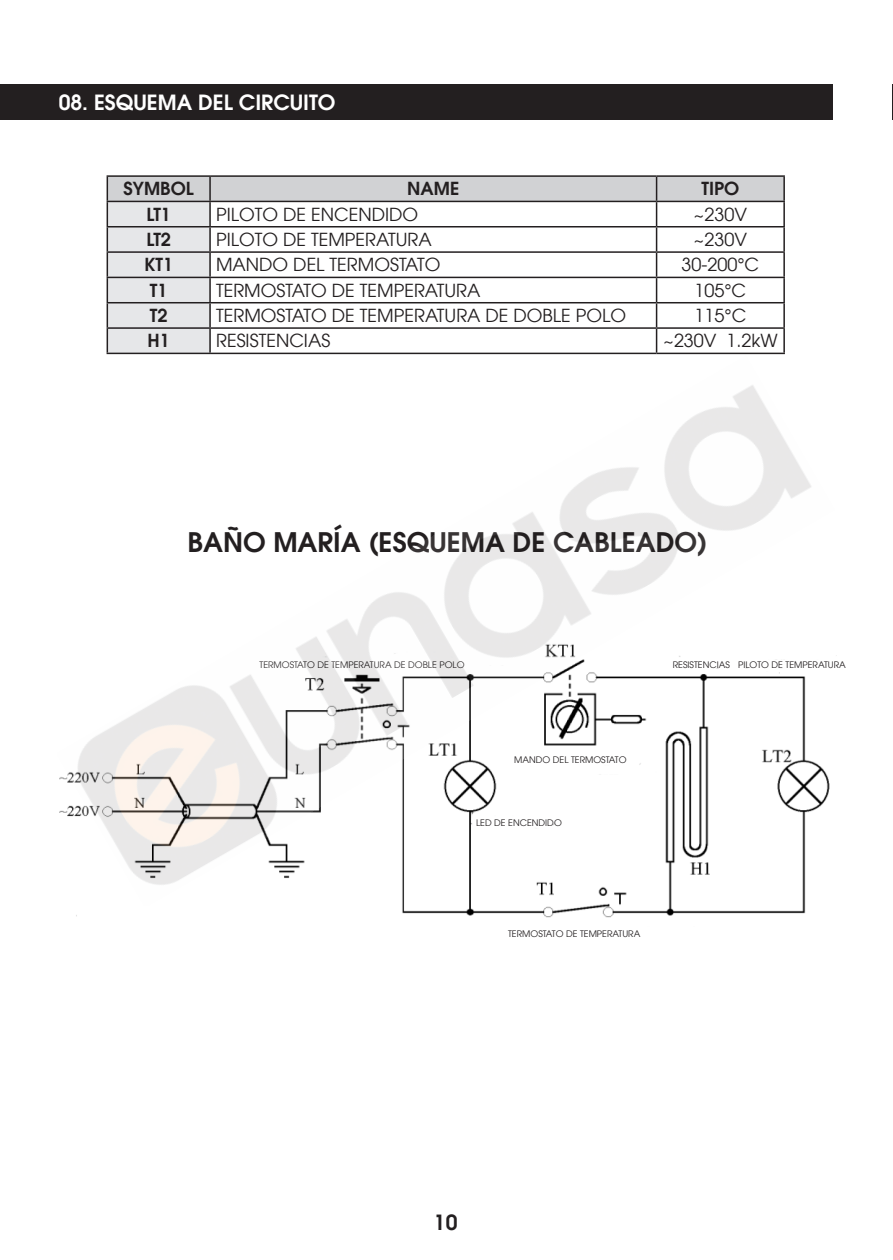
<style>
.page{position:relative;width:893px;height:1260px;background:#fff}
.page>*{position:absolute;margin:0;border:0;box-sizing:border-box;transform-origin:0 0}
.t1{font:600 27px "Avant Garde LT";color:#231f20}
.t2{font:600 21px "Avant Garde LT";color:#fff}
.t3{font:600 21px "Avant Garde LT";color:#231f20}
.t4{font:18px "Avant Garde LT";color:#231f20}
.t5{font:600 18px "Avant Garde LT";color:#231f20}
.t6{font:9px "Avant Garde LT";color:#231f20}
</style>
<div class="page">
<hr style="left:892px;top:84px;width:1px;height:36px;background:#231f20">
<div style="left:0;top:84px;width:833px;height:36px;background:#231f20"></div>
<hr style="left:107px;top:175px;width:103px;height:2px;background:#231f20">
<hr style="left:210px;top:175px;width:446px;height:2px;background:#231f20">
<hr style="left:656px;top:175px;width:129px;height:2px;background:#231f20">
<hr style="left:783px;top:177px;width:2px;height:24px;background:#231f20">
<hr style="left:656px;top:201px;width:129px;height:1px;background:#231f20">
<hr style="left:783px;top:202px;width:2px;height:24px;background:#231f20">
<hr style="left:656px;top:226px;width:129px;height:1px;background:#231f20">
<hr style="left:783px;top:227px;width:2px;height:24px;background:#231f20">
<hr style="left:656px;top:251px;width:129px;height:2px;background:#231f20">
<hr style="left:783px;top:253px;width:2px;height:24px;background:#231f20">
<hr style="left:656px;top:277px;width:129px;height:1px;background:#231f20">
<hr style="left:783px;top:278px;width:2px;height:24px;background:#231f20">
<hr style="left:656px;top:302px;width:129px;height:1px;background:#231f20">
<hr style="left:783px;top:303px;width:2px;height:24px;background:#231f20">
<hr style="left:656px;top:327px;width:129px;height:2px;background:#231f20">
<svg style="left:107px;top:176px;width:677px;height:177px"></svg>
<hr style="left:783px;top:329px;width:2px;height:24px;background:#231f20">
<hr style="left:107px;top:353px;width:103px;height:1px;background:#231f20">
<hr style="left:210px;top:353px;width:446px;height:1px;background:#231f20">
<hr style="left:656px;top:353px;width:129px;height:1px;background:#231f20">
<img style="left:76px;top:906px;width:730px;height:12px">
<img style="left:59px;top:385px;width:771px;height:521px">
<p class="t2" style="left:59px;top:88px;width:278px">08. ESQUEMA DEL CIRCUITO</p>
<p class="t5" style="left:124px;top:177px;width:72px">SYMBOL</p>
<p class="t5" style="left:407px;top:177px;width:54px">NAME</p>
<p class="t5" style="left:701px;top:177px;width:39px">TIPO</p>
<p class="t5" style="left:146px;top:202px;width:26px">LT1</p>
<p class="t4" style="left:216px;top:204px;width:204px">PILOTO DE ENCENDIDO</p>
<p class="t4" style="left:694px;top:204px;width:55px">~230V</p>
<p class="t5" style="left:146px;top:228px;width:26px">LT2</p>
<p class="t4" style="left:216px;top:229px;width:217px">PILOTO DE TEMPERATURA</p>
<p class="t4" style="left:694px;top:229px;width:55px">~230V</p>
<p class="t5" style="left:144px;top:253px;width:30px">KT1</p>
<p class="t4" style="left:216px;top:254px;width:226px">MANDO DEL TERMOSTATO</p>
<p class="t4" style="left:681px;top:254px;width:79px">30-200°C</p>
<p class="t5" style="left:150px;top:278px;width:19px">T1</p>
<p class="t4" style="left:216px;top:279px;width:266px">TERMOSTATO DE TEMPERATURA</p>
<p class="t4" style="left:694px;top:279px;width:53px">105°C</p>
<p class="t5" style="left:150px;top:304px;width:19px">T2</p>
<p class="t4" style="left:216px;top:305px;width:412px">TERMOSTATO DE TEMPERATURA DE DOBLE POLO</p>
<p class="t4" style="left:694px;top:305px;width:53px">115°C</p>
<p class="t5" style="left:148px;top:329px;width:24px">H1</p>
<p class="t4" style="left:216px;top:330px;width:116px">RESISTENCIAS</p>
<p class="t4" style="left:663px;top:330px;width:116px">~230V 1.2kW</p>
<p class="t1" style="left:187px;top:525px;width:522px">BAÑO MARÍA (ESQUEMA DE CABLEADO)</p>
<p class="t6" style="left:259px;top:659px;width:207px">TERMOSTATO DE TEMPERATURA DE DOBLE POLO</p>
<p class="t6" style="left:514px;top:755px;width:114px">MANDO DEL TERMOSTATO</p>
<p class="t6" style="left:476px;top:817px;width:87px">LED DE ENCENDIDO</p>
<p class="t6" style="left:673px;top:659px;width:59px">RESISTENCIAS</p>
<p class="t6" style="left:738px;top:659px;width:109px">PILOTO DE TEMPERATURA</p>
<p class="t6" style="left:508px;top:928px;width:134px">TERMOSTATO DE TEMPERATURA</p>
<p class="t3" style="left:434px;top:1208px;width:25px">10</p>
</div>
